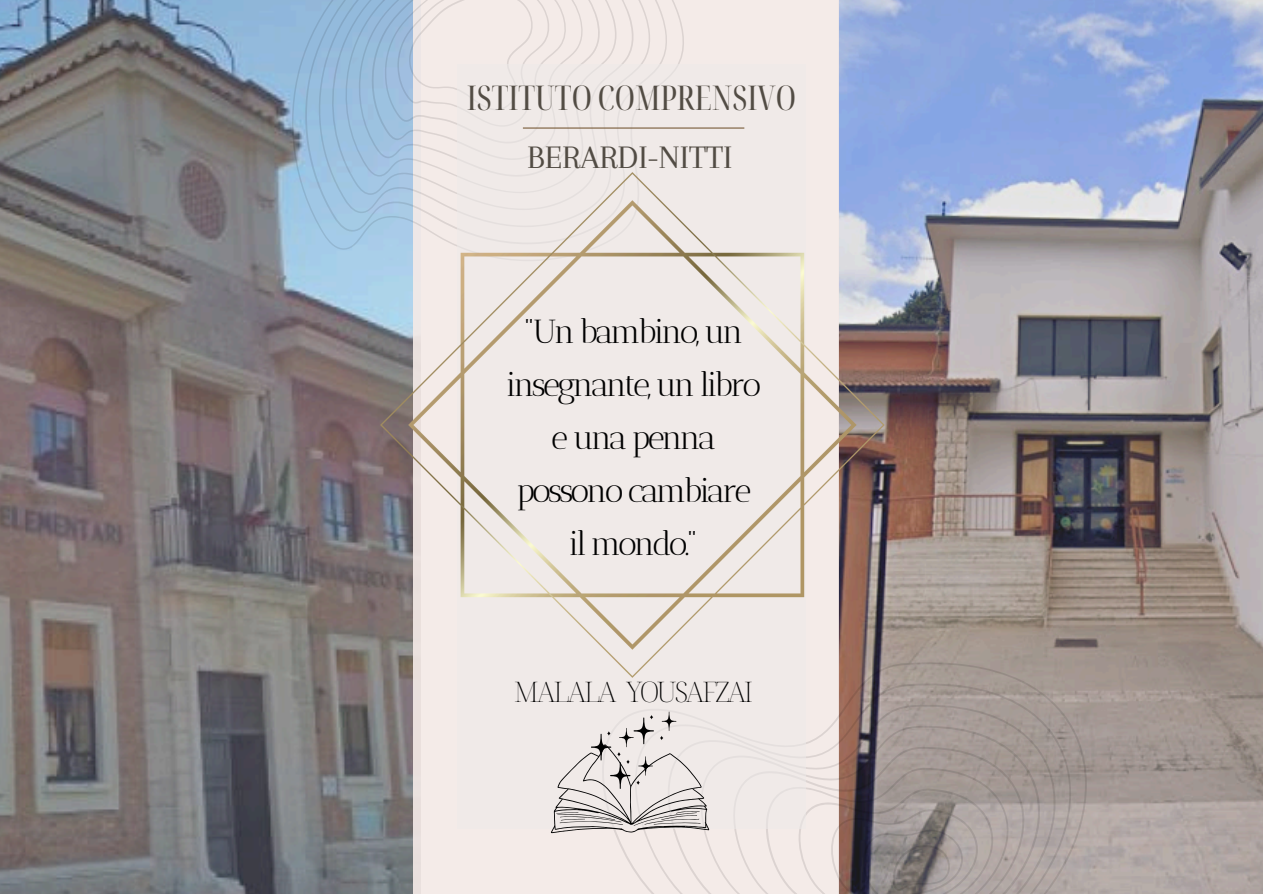
<style>
.page{position:relative;width:1263px;height:894px;background:#fff}
.page>*{position:absolute;margin:0;border:0;box-sizing:border-box;transform-origin:0 0}
.t1{font:extra-condensed 34.05px "Noto Serif Display";color:#524c44}
.t2{font:34.05px "Arapey";color:#524c44}
.t3{font:33.3px/52.8px "Antic Didone";letter-spacing:-.085em;color:#000;text-align:center}
.t4{font:200 28.2px "Noto Serif Display";letter-spacing:-.085em;color:#000}
</style>
<div class="page">
<img style="left:0;top:0;width:413px;height:893px">
<img style="left:838px;top:0;width:425px;height:893px">
<div style="left:413px;top:0;width:425px;height:893px;background:#f4eae7"></div>
<svg style="left:614px;top:656px;width:473px;height:237px"></svg>
<svg style="left:284px;top:0;width:400px;height:267px"></svg>
<div style="left:457px;top:64px;width:349px;height:764px;background:#edeae9"></div>
<hr style="left:523px;top:127px;width:221px;height:2px;background:#795c3a">
<svg style="left:551px;top:711px;width:158px;height:121px"></svg>
<img style="left:380px;top:173px;width:504px;height:504px">
<p class="t1" style="left:467px;top:74px;width:331px">ISTITUTO COMPRENSIVO</p>
<p class="t2" style="left:527px;top:138px;width:207px">BERARDI-NITTI</p>
<p class="t3" style="left:506px;top:305px;width:257px">"Un bambino, un insegnante, un libro e una penna possono cambiare il mondo."</p>
<p class="t4" style="left:514px;top:671px;width:241px">MALALA YOUSAFZAI</p>
</div>
